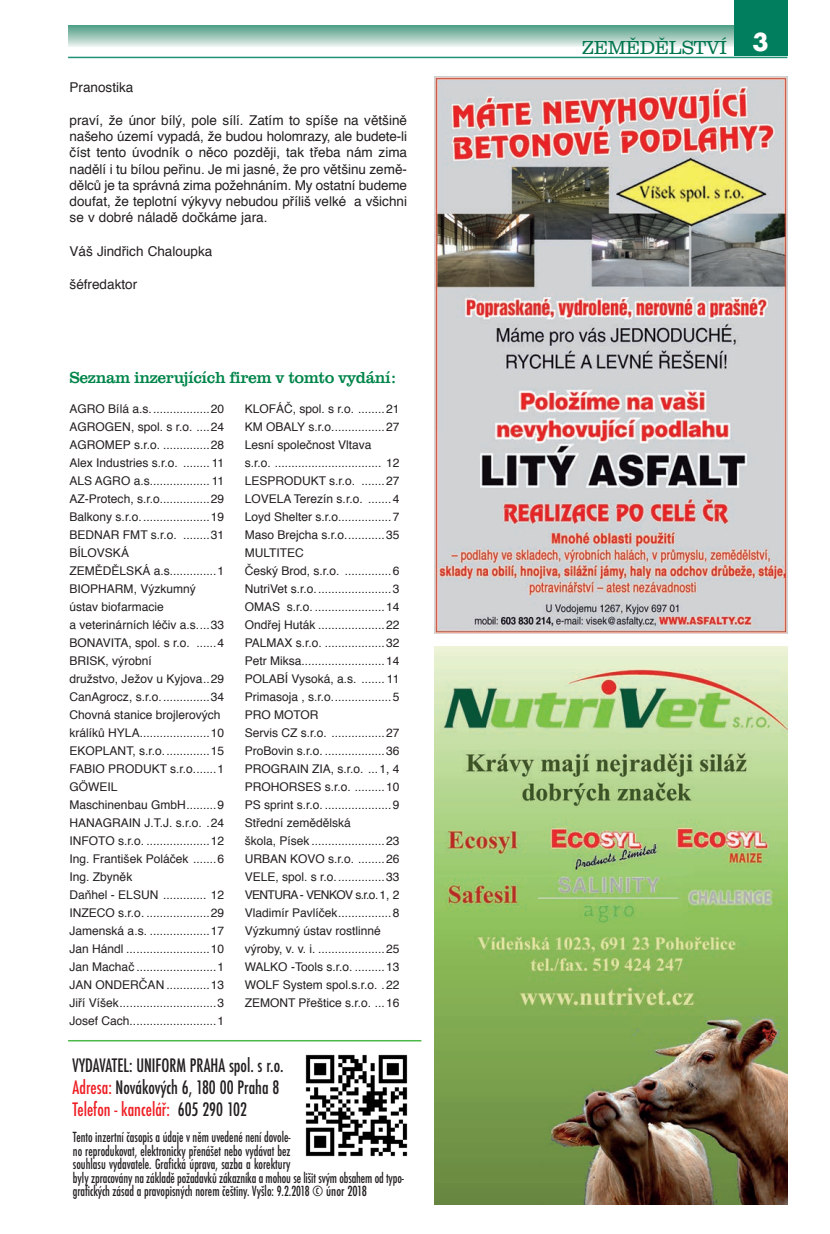
<style>
.page{position:relative;width:830px;height:1234px;background:#fff}
.page>*{position:absolute;margin:0;border:0;box-sizing:border-box;transform-origin:0 0}
.t1{font:700 24px "Futura";color:#fff}
.t2{font:300 19.5px "URW Clarendon TCE";letter-spacing:-.02em;color:#00754f}
.t3{font:500 condensed 18px/21.6px "Futura";color:#231f20;scale:.93 1}
.t4{font:16.5px "URW Clarendon TCE";letter-spacing:-.025em;color:#00854a}
.t5{font:13.5px/16.2px "Helvetica";color:#231f20;text-align:justify}
.t6{font:500 condensed 13.5px/13.5px "Futura";color:#231f20;scale:.87 1}
.t7{font:12px/18px "Helvetica";color:#231f20}
.s1{color:#ee1d23}
</style>
<div class="page">
<svg style="left:68px;top:26px;width:665px;height:21px;background:#9fc8bb"></svg>
<hr style="left:68px;top:57px;width:719px;height:1px;background:#209377">
<div style="left:733px;top:0;width:54px;height:55px;background:#007e5d"></div>
<hr style="left:68px;top:1039px;width:353px;height:2px;background:#4cb848">
<img style="left:305px;top:1054px;width:103px;height:103px">
<img style="left:434px;top:77px;width:353px;height:556px">
<img style="left:434px;top:646px;width:353px;height:557px">
<p class="t5" style="left:70px;top:80px;width:65px">Pranostika</p>
<p class="t5" style="left:70px;top:112px;width:339px">praví, že únor bílý, pole sílí. Zatím to spíše na většině našeho území vypadá, že budou holomrazy, ale budete-li číst tento úvodník o něco později, tak třeba nám zima nadělí i tu bílou peřinu. Je mi jasné, že pro většinu země&shy;dělců je ta správná zima požehnáním. My ostatní budeme doufat, že teplotní výkyvy nebudou příliš velké a všichni se v dobré náladě dočkáme jara.</p>
<p class="t5" style="left:70px;top:244px;width:144px">Váš Jindřich Chaloupka</p>
<p class="t5" style="left:70px;top:276px;width:69px">šéfredaktor</p>
<h3 class="t4" style="left:69px;top:367px;width:327px">Seznam inzerujících firem v tomto vydání:</h3>
<p class="t7" style="left:70px;top:399px;width:156px">AGRO Bílá a.s. .................20<br>AGROGEN, spol. s r.o. ....24<br>AGROMEP s.r.o. ..............28<br>Alex Industries s.r.o. ........ 11<br>ALS AGRO a.s.................. 11<br>AZ-Protech, s.r.o...............29<br>Balkony s.r.o. ....................19<br>BEDNAR FMT s.r.o. ........31<br>BÍLOVSKÁ<br>ZEMĚDĚLSKÁ a.s..............1<br>BIOPHARM, Výzkumný ústav biofarmacie<br>a veterinárních léčiv a.s. ...33<br>BONAVITA, spol. s r.o. ......4<br>BRISK, výrobní<br>družstvo, Ježov u Kyjova ..29<br>CanAgrocz, s.r.o. ..............34<br>Chovná stanice brojlerových králíků HYLA .....................10<br>EKOPLANT, s.r.o. .............15<br>FABIO PRODUKT s.r.o. ......1<br>GÖWEIL<br>Maschinenbau GmbH .........9<br>HANAGRAIN J.T.J. s.r.o. .24<br>INFOTO s.r.o. ...................12<br>Ing. František Poláček .......6<br>Ing. Zbyněk<br>Daňhel - ELSUN ............. 12<br>INZECO s.r.o. ...................29<br>Jamenská a.s. ..................17<br>Jan Hándl .........................10<br>Jan Machač ........................1<br>JAN ONDERČAN .............13<br>Jiří Víšek .............................3<br>Josef Cach..........................1</p>
<p class="t7" style="left:244px;top:399px;width:156px">KLOFÁČ, spol. s r.o. ........21<br>KM OBALY s.r.o. ...............27<br>Lesní společnost Vltava s.r.o. ................................ 12<br>LESPRODUKT s.r.o. .......27<br>LOVELA Terezín s.r.o. .......4<br>Loyd Shelter s.r.o................7<br>Maso Brejcha s.r.o. ...........35<br>MULTITEC<br>Český Brod, s.r.o. ..............6<br>NutriVet s.r.o. ......................3<br>OMAS s.r.o. .....................14<br>Ondřej Huták ....................22<br>PALMAX s.r.o. ..................32<br>Petr Miksa.........................14<br>POLABÍ Vysoká, a.s. ....... 11<br>Primasoja , s.r.o. .................5<br>PRO MOTOR<br>Servis CZ s.r.o. ................27<br>ProBovin s.r.o. ..................36<br>PROGRAIN ZIA, s.r.o. ...1, 4<br>PROHORSES s.r.o. .........10<br>PS sprint s.r.o. ....................9<br>Střední zemědělská<br>škola, Písek ......................23<br>URBAN KOVO s.r.o. ........26<br>VELE, spol. s r.o. ..............33<br>VENTURA - VENKOV s.r.o. 1, 2<br>Vladimír Pavlíček ................8<br>Výzkumný ústav rostlinné výroby, v. v. i. ....................25<br>WALKO -Tools s.r.o. .........13<br>WOLF System spol.s.r.o. .22<br>ZEMONT Přeštice s.r.o. ...16</p>
<h3 class="t3" style="left:73px;top:1054px;width:228px">VY DA VA TEL: UNI FORM PRA HA spol. s r.o.<br><span class="s1">Adresa:</span> Novákových 6, 180 00 Pra ha 8<br><span class="s1">Telefon - kancelář:</span> 605 290 102</h3>
<p class="t6" style="left:73px;top:1130px;width:382px">Ten to in zert ní ča so pis a úda je v něm uve de né ne ní do vo le-<br>no re pro du ko vat, elek tro nic ky pře ná šet ne bo vy dá vat bez<br>sou hla su vy da va te le. Gra fic ká úpra va, saz ba a ko rek tu ry<br>by ly zpra co vá ny na zá kla dě po ža dav ků zá kaz ní ka a mo hou se li šit svým ob sa hem od ty po&shy;gra fic kých zá sad a pra vo pis ných no rem češ ti ny. Vyšlo: 9.2.2018 © únor 2018</p>
<h2 class="t2" style="left:581px;top:36px;width:146px">ZEMĚDĚLSTVÍ</h2>
<h1 class="t1" style="left:752px;top:25px;width:18px">3</h1>
</div>
